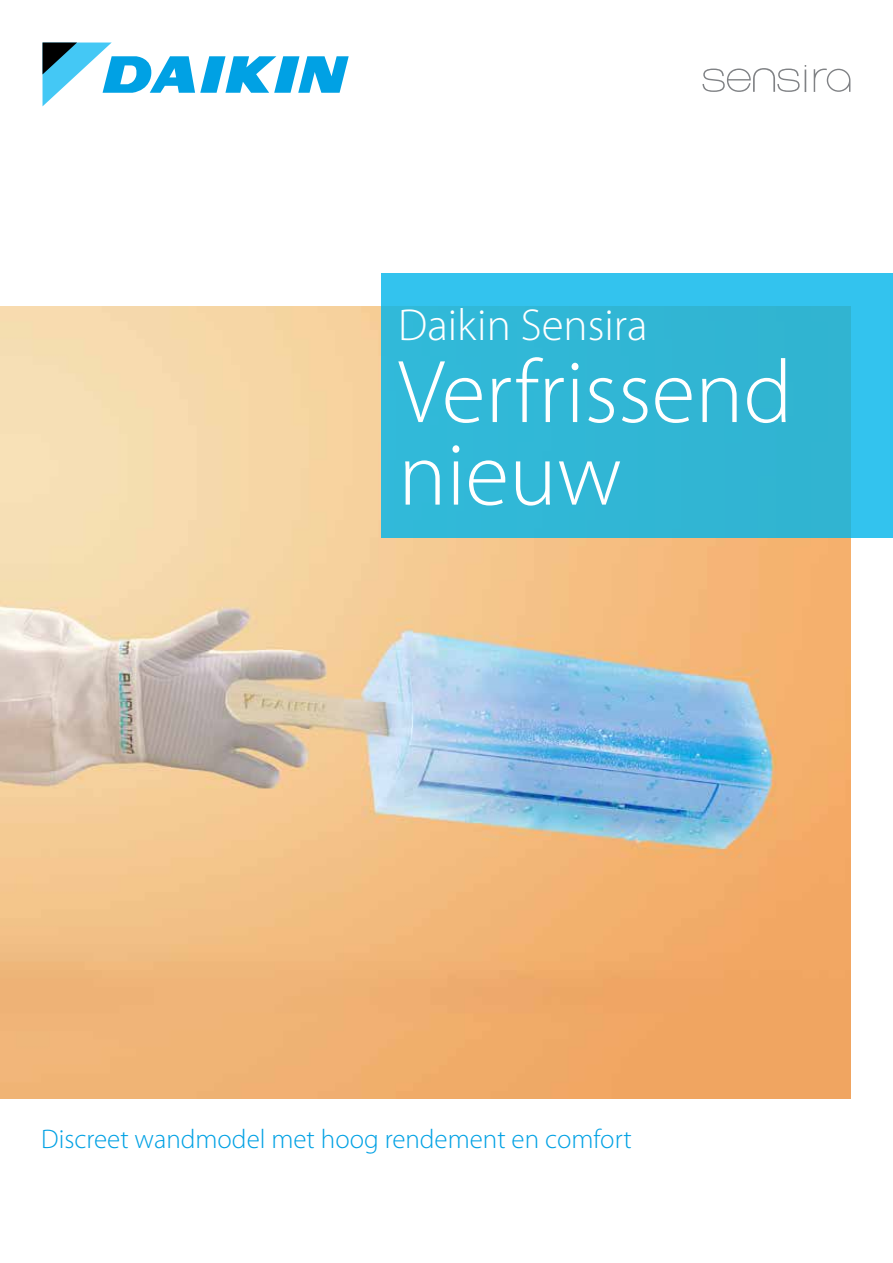
<style>
.page{position:relative;width:893px;height:1263px;background:#fff}
.page>*{position:absolute;margin:0;border:0;box-sizing:border-box;transform-origin:0 0}
.t1{font:300 90px/82.5px "Myriad Pro";color:#fff}
.t2{font:300 45px "Myriad Pro";color:#fff}
.t3{font:300 27px "Myriad Pro";color:#00a1e4}
</style>
<div class="page">
<img style="left:0;top:307px;width:850px;height:792px">
<svg style="left:381px;top:274px;width:512px;height:264px;background:#31b8d9"></svg>
<svg style="left:43px;top:43px;width:306px;height:63px"></svg>
<svg style="left:814px;top:69px;width:36px;height:23px"></svg>
<svg style="left:702px;top:65px;width:104px;height:27px"></svg>
<h2 class="t2" style="left:398px;top:300px;width:251px">Daikin Sensira</h2>
<h1 class="t1" style="left:398px;top:352px;width:396px">Verfrissend nieuw</h1>
<p class="t3" style="left:41px;top:1124px;width:592px">Discreet wandmodel met hoog rendement en comfort</p>
</div>
